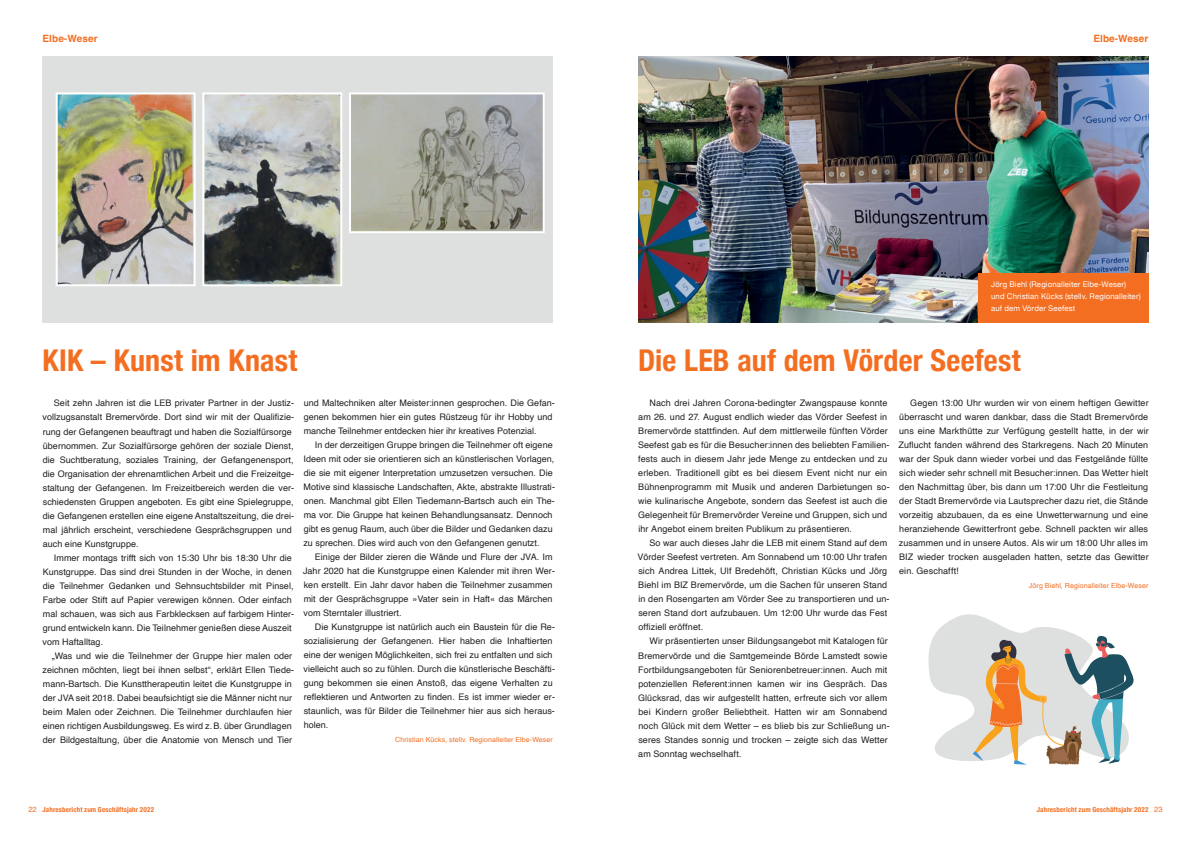
<style>
.page{position:relative;width:1191px;height:842px;background:#fff}
.page>*{position:absolute;margin:0;border:0;box-sizing:border-box;transform-origin:0 0}
.t1{font:700 condensed 30px "Helvetica Neue";letter-spacing:.005em;color:#f36e21}
.t2{font:700 10px "Helvetica";letter-spacing:.01em;color:#f36e21}
.t3{font:9px/14px "Helvetica";letter-spacing:.005em;color:#231f20}
.t4{font:7.8px/12px "Helvetica Neue";letter-spacing:.015em;color:#fff}
.t5{font:7px "Helvetica";letter-spacing:.015em;color:#f36e21}
.t6{font:700 condensed 7px "Helvetica Neue";letter-spacing:.02em;color:#f36e21}
.s1{font-family:"Helvetica";font-weight:400;font-stretch:normal;font-size:7.5px}
</style>
<div class="page">
<div style="left:43px;top:56px;width:510px;height:266px;background:#dedfdf"></div>
<img style="left:56px;top:92px;width:140px;height:194px">
<svg style="left:202px;top:92px;width:140px;height:194px;background:#8b8e8d"></svg>
<svg style="left:349px;top:92px;width:196px;height:141px;background:#a8a9a1"></svg>
<img style="left:638px;top:56px;width:510px;height:266px">
<div style="left:978px;top:273px;width:170px;height:49px;background:#f36e21"></div>
<svg style="left:928px;top:614px;width:206px;height:151px"></svg>
<p class="t2" style="left:43px;top:33px;width:57px">Elbe-Weser</p>
<p class="t2" style="left:1093px;top:33px;width:57px">Elbe-Weser</p>
<h1 class="t1" style="left:43px;top:336px;width:256px">KIK – Kunst im Knast</h1>
<p class="t3" style="left:43px;top:397px;width:253px;text-indent:11px">Seit zehn Jahren ist die LEB privater Partner in der Justiz&shy;vollzugsanstalt Bremervörde. Dort sind wir mit der Qualifizie&shy;rung der Gefangenen beauftragt und haben die Sozialfürsorge übernommen. Zur Sozialfürsorge gehören der soziale Dienst, die Suchtberatung, soziales Training, der Gefangenensport, die Organisation der ehrenamtlichen Arbeit und die Freizeitge&shy;staltung der Gefangenen. Im Freizeitbereich werden die ver&shy;schiedensten Gruppen angeboten. Es gibt eine Spielegruppe, die Gefangenen erstellen eine eigene Anstaltszeitung, die drei&shy;mal jährlich erscheint, verschiedene Gesprächsgruppen und auch eine Kunstgruppe.</p>
<p class="t3" style="left:43px;top:551px;width:253px;text-indent:11px">Immer montags trifft sich von 15:30 Uhr bis 18:30 Uhr die Kunstgruppe. Das sind drei Stunden in der Woche, in denen die Teilnehmer Gedanken und Sehnsuchtsbilder mit Pinsel, Farbe oder Stift auf Papier verewigen können. Oder einfach mal schauen, was sich aus Farbklecksen auf farbigem Hinter&shy;grund entwickeln kann. Die Teilnehmer genießen diese Auszeit vom Haftalltag.</p>
<p class="t3" style="left:42px;top:649px;width:253px;text-indent:9px">„Was und wie die Teilnehmer der Gruppe hier malen oder zeichnen möchten, liegt bei ihnen selbst“, erklärt Ellen Tiede&shy;mann-Bartsch. Die Kunsttherapeutin leitet die Kunstgruppe in der JVA seit 2018. Dabei beaufsichtigt sie die Männer nicht nur beim Malen oder Zeichnen. Die Teilnehmer durchlaufen hier einen richtigen Ausbildungsweg. Es wird z. B. über Grundlagen der Bildgestaltung, über die Anatomie von Mensch und Tier</p>
<p class="t3" style="left:304px;top:396px;width:253px">und Maltechniken alter Meister:innen gesprochen. Die Gefan&shy;genen bekommen hier ein gutes Rüstzeug für ihr Hobby und manche Teilnehmer entdecken hier ihr kreatives Potenzial.</p>
<p class="t3" style="left:303px;top:438px;width:253px;text-indent:12px">In der derzeitigen Gruppe bringen die Teilnehmer oft eigene Ideen mit oder sie orientieren sich an künstlerischen Vorlagen, die sie mit eigener Interpretation umzusetzen versuchen. Die Motive sind klassische Landschaften, Akte, abstrakte Illustrati&shy;onen. Manchmal gibt Ellen Tiedemann-Bartsch auch ein The&shy;ma vor. Die Gruppe hat keinen Behandlungsansatz. Dennoch gibt es genug Raum, auch über die Bilder und Gedanken dazu zu sprechen. Dies wird auch von den Gefangenen genutzt.</p>
<p class="t3" style="left:303px;top:550px;width:253px;text-indent:12px">Einige der Bilder zieren die Wände und Flure der JVA. Im Jahr 2020 hat die Kunstgruppe einen Kalender mit ihren Wer&shy;ken erstellt. Ein Jahr davor haben die Teilnehmer zusammen mit der Gesprächsgruppe »Vater sein in Haft« das Märchen vom Sterntaler illustriert.</p>
<p class="t3" style="left:303px;top:620px;width:253px;text-indent:11px">Die Kunstgruppe ist natürlich auch ein Baustein für die Re&shy;sozialisierung der Gefangenen. Hier haben die Inhaftierten eine der wenigen Möglichkeiten, sich frei zu entfalten und sich vielleicht auch so zu fühlen. Durch die künstlerische Beschäfti&shy;gung bekommen sie einen Anstoß, das eigene Verhalten zu reflektieren und Antworten zu finden. Es ist immer wieder er&shy;staunlich, was für Bilder die Teilnehmer hier aus sich heraus&shy;holen.</p>
<p class="t5" style="left:395px;top:734px;width:159px">Christian Kücks, stellv. Regionalleiter Elbe-Weser</p>
<p class="t4" style="left:991px;top:279px;width:151px">Jörg Biehl (Regionalleiter Elbe-Weser) und Christian Kücks (stellv. Regionalleiter) auf dem Vörder Seefest</p>
<h1 class="t1" style="left:638px;top:336px;width:384px">Die LEB auf dem Vörder Seefest</h1>
<p class="t3" style="left:898px;top:396px;width:252px;text-align:justify;text-indent:12px">Gegen 13:00 Uhr wurden wir von einem heftigen Gewitter überrascht und waren dankbar, dass die Stadt Bremervörde uns eine Markthütte zur Verfügung gestellt hatte, in der wir Zuflucht fanden während des Starkregens. Nach 20 Minuten war der Spuk dann wieder vorbei und das Festgelände füllte sich wieder sehr schnell mit Besucher:innen. Das Wetter hielt den Nachmittag über, bis dann um 17:00 Uhr die Festleitung der Stadt Bremervörde via Lautsprecher dazu riet, die Stände vorzeitig abzubauen, da es eine Unwetterwarnung und eine heranziehende Gewitterfront gebe. Schnell packten wir alles zusammen und in unsere Autos. Als wir um 18:00 Uhr alles im BIZ wieder trocken ausgeladen hatten, setzte das Gewitter ein. Geschafft!</p>
<p class="t5" style="left:1028px;top:580px;width:121px">Jörg Biehl, Regionalleiter Elbe-Weser</p>
<p class="t3" style="left:638px;top:396px;width:253px;text-indent:12px">Nach drei Jahren Corona-bedingter Zwangspause konnte am 26. und 27. August endlich wieder das Vörder Seefest in Bremervörde stattfinden. Auf dem mittlerweile fünften Vörder Seefest gab es für die Besucher:innen des beliebten Familien&shy;fests auch in diesem Jahr jede Menge zu entdecken und zu erleben. Traditionell gibt es bei diesem Event nicht nur ein Bühnenprogramm mit Musik und anderen Darbietungen so&shy;wie kulinarische Angebote, sondern das Seefest ist auch die Gelegenheit für Bremervörder Vereine und Gruppen, sich und ihr Angebot einem breiten Publikum zu präsentieren.</p>
<p class="t3" style="left:637px;top:537px;width:253px;text-indent:12px">So war auch dieses Jahr die LEB mit einem Stand auf dem Vörder Seefest vertreten. Am Sonnabend um 10:00 Uhr trafen sich Andrea Littek, Ulf Bredehöft, Christian Kücks und Jörg Biehl im BIZ Bremervörde, um die Sachen für unseren Stand in den Rosengarten am Vörder See zu transportieren und un&shy;seren Stand dort aufzubauen. Um 12:00 Uhr wurde das Fest offiziell eröffnet.</p>
<p class="t3" style="left:638px;top:635px;width:253px;text-indent:11px">Wir präsentierten unser Bildungsangebot mit Katalogen für Bremervörde und die Samtgemeinde Börde Lamstedt sowie Fortbildungsangeboten für Seniorenbetreuer:innen. Auch mit potenziellen Referent:innen kamen wir ins Gespräch. Das Glücksrad, das wir aufgestellt hatten, erfreute sich vor allem bei Kindern großer Beliebtheit. Hatten wir am Sonnabend noch Glück mit dem Wetter – es blieb bis zur Schließung un&shy;seres Standes sonnig und trocken – zeigte sich das Wetter am Sonntag wechselhaft.</p>
<p class="t6" style="left:28px;top:804px;width:127px"><span class="s1">22</span> Jahresbericht zum Geschäftsjahr 2022</p>
<p class="t6" style="left:1037px;top:804px;width:127px">Jahresbericht zum Geschäftsjahr 2022 <span class="s1">23</span></p>
</div>
